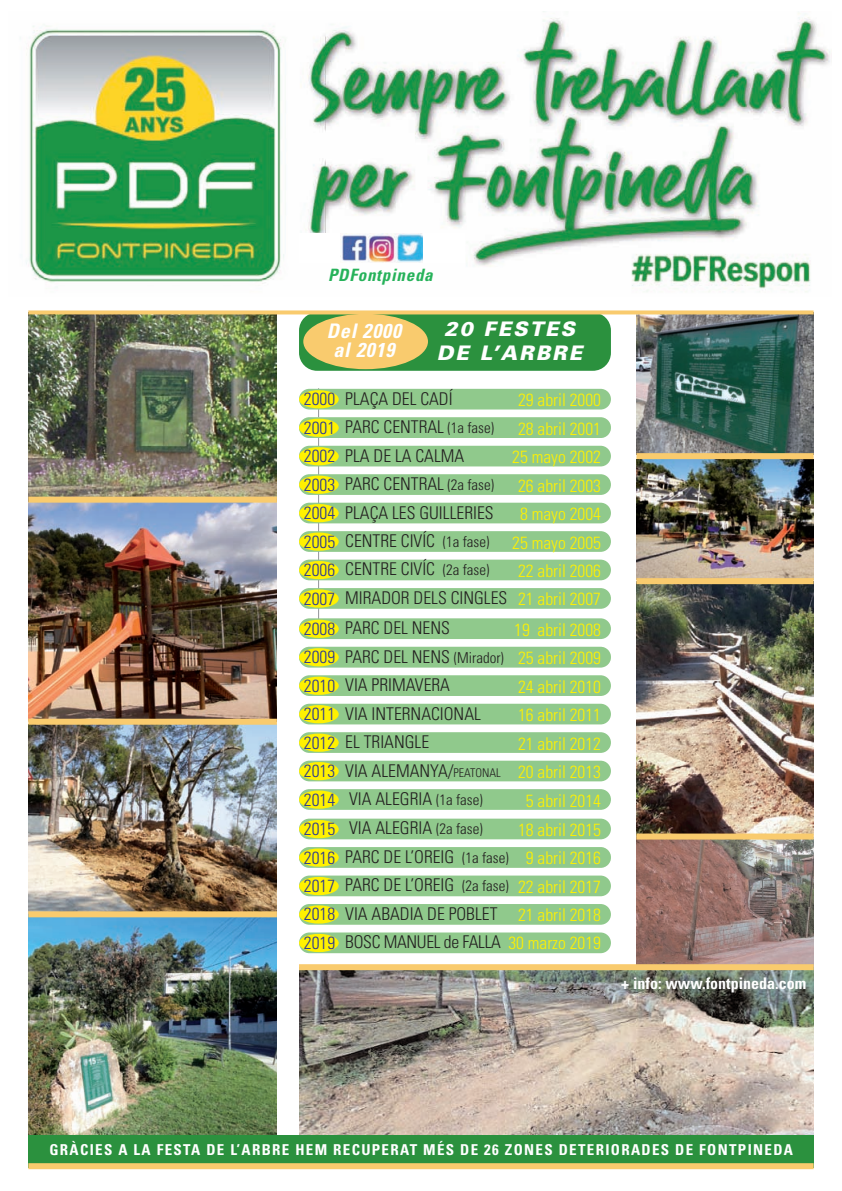
<style>
.page{position:relative;width:842px;height:1191px;background:#fff}
.page>*{position:absolute;margin:0;border:0;box-sizing:border-box;transform-origin:0 0}
.t1{font:italic 900 20.1px/24px "Univers";letter-spacing:.1em;color:#fff;text-align:center}
.t2{font:italic 700 condensed 20.1px/18.8px "Univers";letter-spacing:.045em;color:#fff;text-align:center}
.t3{font:300 condensed 17.6px/28.1px "Univers";color:#231f20;text-align:justify}
.t4{font:300 condensed 17.6px/27.7px "Univers";color:#fff101;text-align:right}
.t5{font:italic 700 condensed 17px "Univers";letter-spacing:.045em;color:#26b25a}
.t6{font:700 condensed 16px "Univers";color:#fff}
.t7{font:700 condensed 15px "Univers";letter-spacing:.09em;color:#fff}
.s1{color:#293795}
.s2{font-size:15px}
.s3{color:#231f20}
.s4{color:#fff101}
.s5{font-size:12px;color:#231f20}
.s6{font-size:15px;color:#231f20}
</style>
<div class="page">
<img style="left:26px;top:13px;width:804px;height:279px">
<div style="left:299px;top:312px;width:312px;height:59px;background:#2b913e;border-radius:18px"></div>
<div style="left:303px;top:314px;width:125px;height:55px;background:#f9cb6e;border-radius:50%"></div>
<hr style="left:318px;top:388px;width:1px;height:242px;background:#939598">
<div style="left:299px;top:389px;width:312px;height:20px;background:#90c98c;border-radius:10px"></div>
<div style="left:299px;top:390px;width:40px;height:18px;background:#fff101;border-radius:50%"></div>
<div style="left:299px;top:417px;width:312px;height:21px;background:#90c98c;border-radius:10px"></div>
<div style="left:299px;top:419px;width:40px;height:18px;background:#fff101;border-radius:50%"></div>
<div style="left:299px;top:446px;width:312px;height:20px;background:#90c98c;border-radius:10px"></div>
<div style="left:299px;top:447px;width:40px;height:18px;background:#fff101;border-radius:50%"></div>
<div style="left:299px;top:474px;width:312px;height:21px;background:#90c98c;border-radius:10px"></div>
<div style="left:299px;top:475px;width:40px;height:19px;background:#fff101;border-radius:50%"></div>
<div style="left:299px;top:503px;width:312px;height:20px;background:#90c98c;border-radius:10px"></div>
<div style="left:299px;top:504px;width:40px;height:18px;background:#fff101;border-radius:50%"></div>
<div style="left:299px;top:531px;width:312px;height:21px;background:#90c98c;border-radius:10px"></div>
<div style="left:299px;top:532px;width:40px;height:19px;background:#fff101;border-radius:50%"></div>
<div style="left:299px;top:559px;width:312px;height:21px;background:#90c98c;border-radius:10px"></div>
<div style="left:299px;top:561px;width:40px;height:18px;background:#fff101;border-radius:50%"></div>
<div style="left:299px;top:588px;width:312px;height:21px;background:#90c98c;border-radius:10px"></div>
<div style="left:299px;top:589px;width:40px;height:18px;background:#fff101;border-radius:50%"></div>
<div style="left:299px;top:618px;width:312px;height:21px;background:#90c98c;border-radius:10px"></div>
<div style="left:299px;top:620px;width:40px;height:18px;background:#fff101;border-radius:50%"></div>
<div style="left:299px;top:647px;width:312px;height:20px;background:#90c98c;border-radius:10px"></div>
<div style="left:299px;top:648px;width:40px;height:18px;background:#fff101;border-radius:50%"></div>
<div style="left:299px;top:675px;width:312px;height:21px;background:#90c98c;border-radius:10px"></div>
<div style="left:299px;top:676px;width:40px;height:19px;background:#fff101;border-radius:50%"></div>
<div style="left:299px;top:703px;width:312px;height:21px;background:#90c98c;border-radius:10px"></div>
<div style="left:299px;top:705px;width:40px;height:18px;background:#fff101;border-radius:50%"></div>
<div style="left:299px;top:732px;width:312px;height:21px;background:#90c98c;border-radius:10px"></div>
<div style="left:299px;top:733px;width:40px;height:19px;background:#fff101;border-radius:50%"></div>
<div style="left:299px;top:760px;width:312px;height:21px;background:#90c98c;border-radius:10px"></div>
<div style="left:299px;top:762px;width:40px;height:18px;background:#fff101;border-radius:50%"></div>
<div style="left:299px;top:789px;width:312px;height:21px;background:#90c98c;border-radius:10px"></div>
<div style="left:299px;top:790px;width:40px;height:18px;background:#fff101;border-radius:50%"></div>
<div style="left:299px;top:818px;width:312px;height:21px;background:#90c98c;border-radius:10px"></div>
<div style="left:299px;top:820px;width:40px;height:18px;background:#fff101;border-radius:50%"></div>
<div style="left:299px;top:847px;width:312px;height:20px;background:#90c98c;border-radius:10px"></div>
<div style="left:299px;top:848px;width:40px;height:18px;background:#fff101;border-radius:50%"></div>
<div style="left:299px;top:875px;width:312px;height:21px;background:#90c98c;border-radius:10px"></div>
<div style="left:299px;top:877px;width:40px;height:18px;background:#fff101;border-radius:50%"></div>
<div style="left:299px;top:904px;width:312px;height:20px;background:#90c98c;border-radius:10px"></div>
<div style="left:299px;top:905px;width:40px;height:18px;background:#fff101;border-radius:50%"></div>
<div style="left:299px;top:932px;width:312px;height:21px;background:#90c98c;border-radius:10px"></div>
<div style="left:299px;top:934px;width:40px;height:18px;background:#fff101;border-radius:50%"></div>
<img style="left:636px;top:584px;width:178px;height:380px">
<img style="left:636px;top:460px;width:178px;height:118px">
<img style="left:28px;top:724px;width:249px;height:411px">
<img style="left:28px;top:502px;width:249px;height:216px">
<img style="left:636px;top:314px;width:178px;height:139px">
<img style="left:28px;top:314px;width:249px;height:182px">
<img style="left:299px;top:970px;width:515px;height:165px">
<div style="left:299px;top:233px;width:165px;height:30px;background:#fff"></div>
<img style="left:340px;top:234px;width:82px;height:29px">
<div style="left:28px;top:496px;width:249px;height:6px;background:#f9cb6e"></div>
<div style="left:28px;top:718px;width:249px;height:6px;background:#f9cb6e"></div>
<div style="left:636px;top:833px;width:178px;height:6px;background:#f9cb6e"></div>
<div style="left:636px;top:578px;width:178px;height:6px;background:#f9cb6e"></div>
<div style="left:636px;top:453px;width:178px;height:6px;background:#f9cb6e"></div>
<div style="left:299px;top:964px;width:515px;height:6px;background:#f9cb6e"></div>
<div style="left:28px;top:911px;width:249px;height:6px;background:#f9cb6e"></div>
<svg style="left:28px;top:310px;width:786px;height:4px;background:#f9d07f"></svg>
<div style="left:28px;top:1135px;width:786px;height:33px;background:#2b913e"></div>
<div style="left:28px;top:1163px;width:786px;height:6px;background:#f9cb6e"></div>
<p class="t5" style="left:328px;top:268px;width:106px">PDFontpineda</p>
<p class="t1" style="left:437px;top:319px;width:147px">20 FESTES<br>DE L’ARBRE</p>
<p class="t2" style="left:327px;top:323px;width:76px">Del 2000 al 2019</p>
<p class="t3" style="left:304px;top:386px;width:150px"><span class="s1">2000</span> PLAÇA DEL CADÍ</p>
<p class="t4" style="left:518px;top:388px;width:84px">29 abril 2000</p>
<p class="t3" style="left:304px;top:414px;width:192px"><span class="s1">2001</span> PARC CENTRAL <span class="s2">(1a fase)</span></p>
<p class="t4" style="left:518px;top:416px;width:84px">28 abril 2001</p>
<p class="t3" style="left:304px;top:443px;width:162px"><span class="s1">2002</span> PLA DE LA CALMA</p>
<p class="t4" style="left:512px;top:444px;width:90px">25 mayo 2002</p>
<p class="t3" style="left:304px;top:471px;width:192px"><span class="s1">2003</span> PARC CENTRAL <span class="s2">(2a fase)</span></p>
<p class="t4" style="left:518px;top:473px;width:84px">26 abril 2003</p>
<p class="t3" style="left:304px;top:500px;width:191px"><span class="s1">2004</span> PLAÇA LES GUILLERIES</p>
<p class="t4" style="left:520px;top:501px;width:82px">8 mayo 2004</p>
<p class="t3" style="left:304px;top:528px;width:187px"><span class="s1">2005</span> CENTRE CIVÍC <span class="s2">(1a fase)</span></p>
<p class="t4" style="left:512px;top:530px;width:90px">25 mayo 2005</p>
<p class="t3" style="left:304px;top:557px;width:187px"><span class="s1">2006</span> CENTRE CIVÍC <span class="s2">(2a fase)</span></p>
<p class="t4" style="left:304px;top:559px;width:299px;line-height:27px">22 abril 2006<br><span class="s1">2007</span> <span class="s3">MIRADOR DELS CINGLES</span> 21 abril 2007</p>
<p class="t3" style="left:304px;top:615px;width:147px"><span class="s1">2008</span> PARC DEL NENS</p>
<p class="t3" style="left:304px;top:617px;width:298px;line-height:27.7px;text-indent:210px"><span class="s4">19 abril 2008<br></span><span class="s1">2009</span> PARC DEL NENS <span class="s2">(Mirador)</span> <span class="s4">25 abril 2009<br></span><span class="s1">2010</span> VIA PRIMAVERA</p>
<p class="t4" style="left:518px;top:674px;width:84px">24 abril 2010</p>
<p class="t3" style="left:304px;top:701px;width:178px"><span class="s1">2011</span> VIA INTERNACIONAL</p>
<p class="t4" style="left:518px;top:702px;width:84px">16 abril 2011</p>
<p class="t3" style="left:304px;top:729px;width:127px"><span class="s1">2012</span> EL TRIANGLE</p>
<p class="t4" style="left:304px;top:731px;width:298px;text-align:justify;text-indent:214px">21 abril 2012<br><span class="s1">2013</span> <span class="s3">VIA ALEMANYA/</span><span class="s5">PEATONAL</span> 20 abril 2013<br><span class="s1">2014</span> <span class="s3">VIA ALEGRIA</span> <span class="s6">(1a fase)</span></p>
<p class="t4" style="left:526px;top:788px;width:77px">5 abril 2014</p>
<p class="t3" style="left:304px;top:815px;width:180px"><span class="s1">2015</span> VIA ALEGRIA <span class="s2">(2a fase)</span></p>
<p class="t3" style="left:304px;top:817px;width:299px;text-indent:214px"><span class="s4">18 abril 2015<br></span><span class="s1">2016</span> PARC DE L’OREIG <span class="s2">(1a fase)</span> <span class="s4">9 abril 2016<br></span><span class="s1">2017</span> PARC DE L’OREIG <span class="s2">(2a fase)</span> <span class="s4">22 abril 2017<br></span><span class="s1">2018</span> VIA ABADIA DE POBLET <span class="s4">21 abril 2018<br></span><span class="s1">2019</span> BOSC MANUEL de FALLA <span class="s4">30 marzo 2019</span></p>
<p class="t6" style="left:621px;top:977px;width:187px">+ info: www.fontpineda.com</p>
<p class="t7" style="left:49px;top:1144px;width:745px">GRÀCIES A LA FESTA DE L’ARBRE HEM RECUPERAT MÉS DE 26 ZONES DETERIORADES DE FONTPINEDA</p>
</div>
